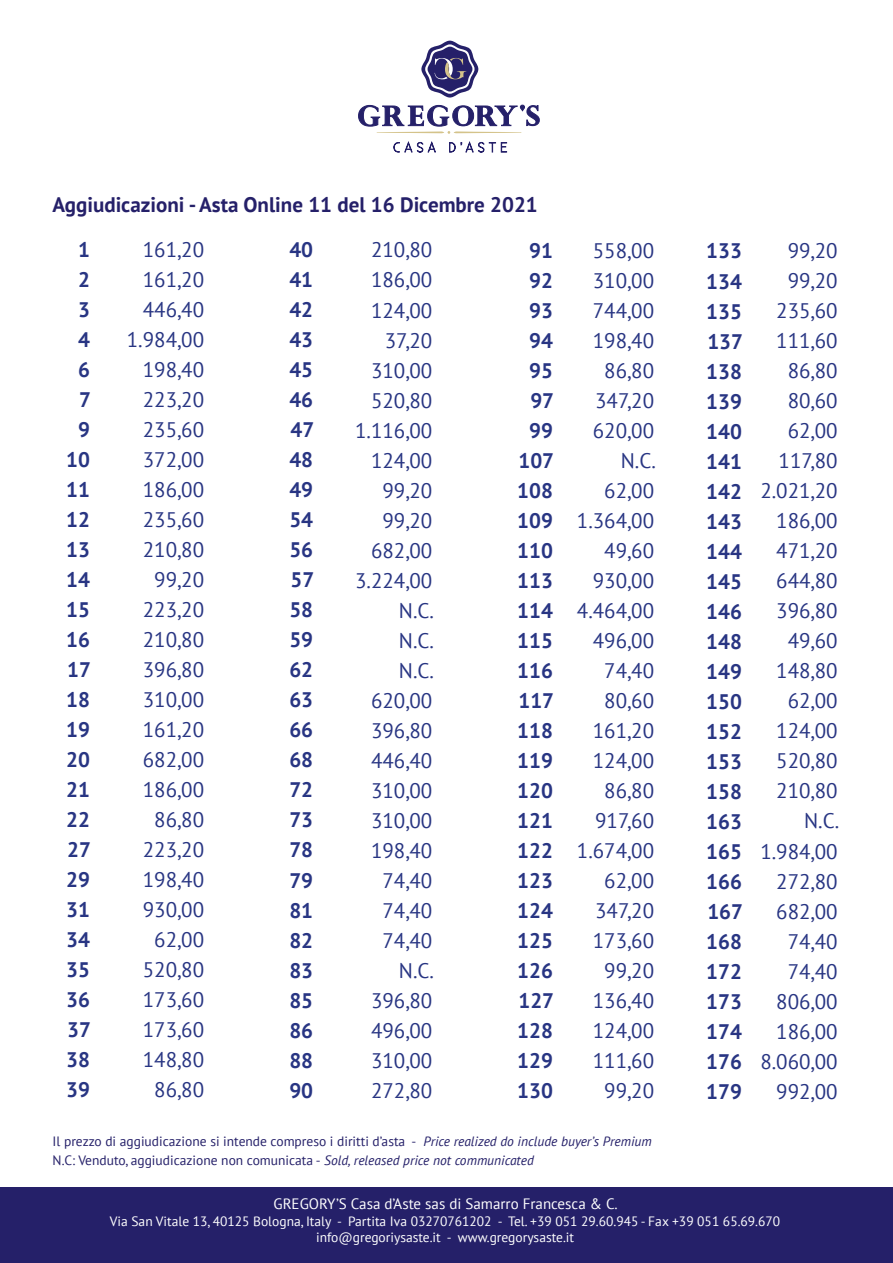
<style>
.page{position:relative;width:893px;height:1263px;background:#fff}
.page>*{position:absolute;margin:0;border:0;box-sizing:border-box;transform-origin:0 0}
.t1{font:21px/30px "PT Sans";color:#283583;text-align:right}
.t2{font:700 21px/30px "PT Sans";color:#283583;text-align:right}
.t3{font:700 21px "PT Sans";color:#252069}
.t4{font:15px "PT Sans";color:#fff}
.t5{font:13.5px/19.5px "PT Sans";color:#252069}
.t6{font:13.5px/16.5px "PT Sans";color:#fff;text-align:center}
.s1{font-style:italic}
</style>
<div class="page">
<div style="left:0;top:1187px;width:893px;height:76px;background:#252069"></div>
<svg style="left:394px;top:142px;width:42px;height:10px"></svg>
<svg style="left:449px;top:142px;width:6px;height:10px"></svg>
<svg style="left:461px;top:142px;width:46px;height:10px"></svg>
<svg style="left:421px;top:41px;width:57px;height:57px"></svg>
<svg style="left:358px;top:105px;width:181px;height:29px"></svg>
<p class="t3" style="left:53px;top:191px;width:487px">Aggiudicazioni - Asta Online 11 del 16 Dicembre 2021</p>
<p class="t2" style="left:66px;top:234px;width:26px">1<br>2<br>3<br>4<br>6<br>7<br>9<br>10<br>11<br>12<br>13<br>14<br>15<br>16<br>17<br>18<br>19<br>20<br>21<br>22<br>27<br>29<br>31<br>34<br>35<br>36<br>37<br>38<br>39</p>
<p class="t1" style="left:127px;top:234px;width:79px">161,20<br>161,20<br>446,40<br>1.984,00<br>198,40<br>223,20<br>235,60<br>372,00<br>186,00<br>235,60<br>210,80<br>99,20<br>223,20<br>210,80<br>396,80<br>310,00<br>161,20<br>682,00<br>186,00<br>86,80<br>223,20<br>198,40<br>930,00<br>62,00<br>520,80<br>173,60<br>173,60<br>148,80<br>86,80</p>
<p class="t2" style="left:289px;top:234px;width:26px;text-align:justify">40<br>41<br>42<br>43<br>45<br>46<br>47<br>48<br>49<br>54<br>56<br>57<br>58<br>59<br>62<br>63<br>66<br>68<br>72<br>73<br>78<br>79<br>81<br>82<br>83<br>85<br>86<br>88<br>90</p>
<p class="t1" style="left:355px;top:235px;width:80px">210,80<br>186,00<br>124,00<br>37,20<br>310,00<br>520,80<br>1.116,00<br>124,00<br>99,20<br>99,20<br>682,00<br>3.224,00<br>N.C.<br>N.C.<br>N.C.<br>620,00<br>396,80<br>446,40<br>310,00<br>310,00<br>198,40<br>74,40<br>74,40<br>74,40<br>N.C.<br>396,80<br>496,00<br>310,00<br>272,80</p>
<p class="t1" style="left:577px;top:235px;width:80px">558,00<br>310,00<br>744,00<br>198,40<br>86,80<br>347,20<br>620,00<br>N.C.<br>62,00<br>1.364,00<br>49,60<br>930,00<br>4.464,00<br>496,00<br>74,40<br>80,60<br>161,20<br>124,00<br>86,80<br>917,60<br>1.674,00<br>62,00<br>347,20<br>173,60<br>99,20<br>136,40<br>124,00<br>111,60<br>99,20</p>
<p class="t2" style="left:517px;top:235px;width:38px">91<br>92<br>93<br>94<br>95<br>97<br>99<br>107<br>108<br>109<br>110<br>113<br>114<br>115<br>116<br>117<br>118<br>119<br>120<br>121<br>122<br>123<br>124<br>125<br>126<br>127<br>128<br>129<br>130</p>
<p class="t1" style="left:760px;top:235px;width:80px">99,20<br>99,20<br>235,60<br>111,60<br>86,80<br>80,60<br>62,00<br>117,80<br>2.021,20<br>186,00<br>471,20<br>644,80<br>396,80<br>49,60<br>148,80<br>62,00<br>124,00<br>520,80<br>210,80<br>N.C.<br>1.984,00<br>272,80<br>682,00<br>74,40<br>74,40<br>806,00<br>186,00<br>8.060,00<br>992,00</p>
<p class="t2" style="left:706px;top:236px;width:38px;text-align:justify">133<br>134<br>135<br>137<br>138<br>139<br>140<br>141<br>142<br>143<br>144<br>145<br>146<br>148<br>149<br>150<br>152<br>153<br>158<br>163<br>165<br>166<br>167<br>168<br>172<br>173<br>174<br>176<br>179</p>
<p class="t5" style="left:53px;top:1131px;width:601px">Il prezzo di aggiudicazione si intende compreso i diritti d’asta - <span class="s1">Price realized do include buyer’s Premium<br></span>N.C: Venduto, aggiudicazione non comunicata - <span class="s1">Sold, released price not communicated</span></p>
<p class="t4" style="left:274px;top:1194px;width:346px">GREGORY’S Casa d’Aste sas di Samarro Francesca &amp; C.</p>
<p class="t6" style="left:110px;top:1212px;width:672px">Via San Vitale 13, 40125 Bologna, Italy - Partita Iva 03270761202 - Tel. +39 051 29.60.945 - Fax +39 051 65.69.670 info@gregoriysaste.it - www.gregorysaste.it</p>
</div>
